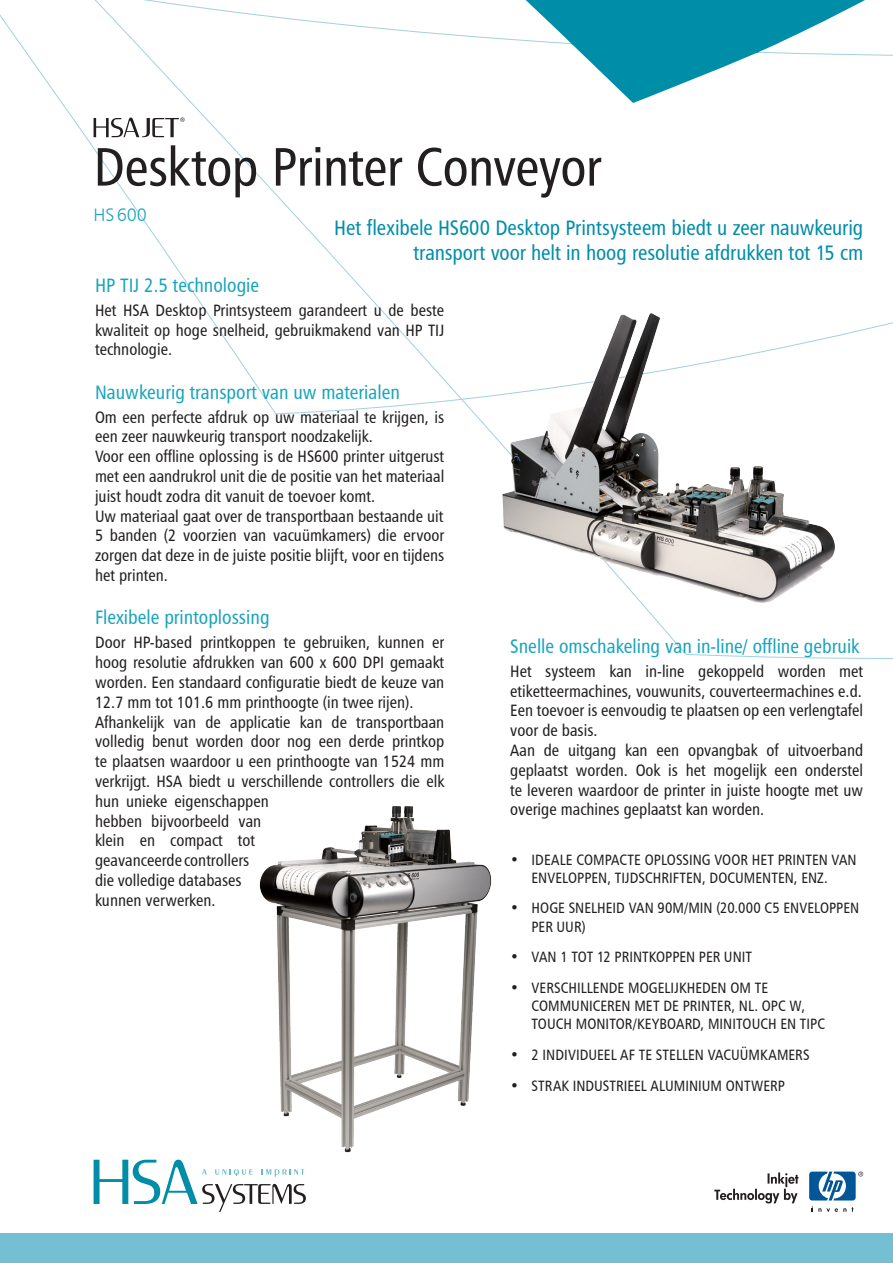
<style>
.page{position:relative;width:893px;height:1263px;background:#fff}
.page>*{position:absolute;margin:0;border:0;box-sizing:border-box;transform-origin:0 0}
.O1{font:54px "Humanist 777 BT Roman Condensed B";letter-spacing:-.015em;color:#231f20}
.O3{font:21px "Humanist 777 BT Roman Condensed B";letter-spacing:-.005em;color:#008da8}
.O2{font:19.5px "Humanist 777 BT Roman Condensed B";color:#1aa5bc}
.O1x{font:18px "Humanist 777 BT Light B";color:#1aa5bc}
.B1{font:16.5px/19.8px "Humanist 777 BT Roman Condensed B";color:#231f20;text-align:justify}
.Bul1{font:15px/30.8px "Humanist 777 BT Roman Condensed B";letter-spacing:.01em;color:#231f20}
.t1{font:9.6px "Myriad";color:#231f20}
</style>
<div class="page">
<svg style="left:462px;top:399px;width:431px;height:260px"></svg>
<svg style="left:0;top:0;width:462px;height:414px"></svg>
<svg style="left:481px;top:0;width:412px;height:103px"></svg>
<div style="left:0;top:1233px;width:893px;height:30px;background:#74c0d2"></div>
<svg style="left:94px;top:1159px;width:212px;height:53px"></svg>
<svg style="left:94px;top:118px;width:85px;height:19px"></svg>
<svg style="left:812px;top:1206px;width:34px;height:6px"></svg>
<svg style="left:809px;top:1171px;width:54px;height:29px"></svg>
<svg style="left:714px;top:1172px;width:84px;height:31px"></svg>
<img style="left:492px;top:313px;width:352px;height:296px">
<img style="left:259px;top:806px;width:233px;height:347px">
<p class="t1" style="left:180px;top:116px;width:6px">®</p>
<p class="O1" style="left:94px;top:133px;width:509px">Desktop Printer Conveyor</p>
<p class="O1x" style="left:94px;top:204px;width:55px">HS 600</p>
<p class="O3" style="left:334px;top:214px;width:531px">Het flexibele HS600 Desktop Printsysteem biedt u zeer nauwkeurig</p>
<p class="O3" style="left:413px;top:240px;width:451px">transport voor helt in hoog resolutie afdrukken tot 15 cm</p>
<p class="O2" style="left:95px;top:273px;width:166px">HP TIJ 2.5 technologie</p>
<p class="B1" style="left:95px;top:300px;width:351px">Het HSA Desktop Printsysteem garandeert u de beste kwaliteit op hoge snelheid, gebruikmakend van HP TIJ technologie.</p>
<p class="O2" style="left:95px;top:380px;width:306px">Nauwkeurig transport van uw materialen</p>
<p class="B1" style="left:95px;top:407px;width:351px">Om een perfecte afdruk op uw materiaal te krijgen, is een zeer nauwkeurig transport noodzakelijk.</p>
<p class="B1" style="left:95px;top:446px;width:351px">Voor een offline oplossing is de HS600 printer uitgerust met een aandrukrol unit die de positie van het materiaal juist houdt zodra dit vanuit de toevoer komt.</p>
<p class="B1" style="left:95px;top:506px;width:350px">Uw materiaal gaat over de transportbaan bestaande uit</p>
<p class="B1" style="left:95px;top:525px;width:351px">5 banden (2 voorzien van vacuümkamers) die ervoor zorgen dat deze in de juiste positie blijft, voor en tijdens het printen.</p>
<p class="O2" style="left:95px;top:605px;width:176px">Flexibele printoplossing</p>
<p class="B1" style="left:95px;top:632px;width:351px">Door HP-based printkoppen te gebruiken, kunnen er hoog resolutie afdrukken van 600 x 600 DPI gemaakt worden. Een standaard configuratie biedt de keuze van 12.7 mm tot 101.6 mm printhoogte (in twee rijen).</p>
<p class="B1" style="left:95px;top:712px;width:351px;text-align:left">Afhankelijk van de applicatie kan de transportbaan volledig benut worden door nog een derde printkop te plaatsen waardoor u een printhoogte van 1524 mm verkrijgt. HSA biedt u verschillende controllers die elk hun unieke eigenschappen<br>hebben bijvoorbeeld van<br>klein en compact tot<br>geavanceerde controllers<br>die volledige databases<br>kunnen verwerken.</p>
<p class="O2" style="left:510px;top:634px;width:351px">Snelle omschakeling van in-line/ offline gebruik</p>
<p class="B1" style="left:510px;top:661px;width:354px">Het systeem kan in-line gekoppeld worden met etiketteermachines, vouwunits, couverteermachines e.d.</p>
<p class="B1" style="left:510px;top:700px;width:354px">Een toevoer is eenvoudig te plaatsen op een verlengtafel voor de basis.</p>
<p class="B1" style="left:510px;top:740px;width:354px">Aan de uitgang kan een opvangbak of uitvoerband geplaatst worden. Ook is het mogelijk een onderstel te leveren waardoor de printer in juiste hoogte met uw overige machines geplaatst kan worden.</p>
<p class="Bul1" style="left:531px;top:844px;width:8px">idea</p>
<p class="Bul1" style="left:560px;top:844px;width:53px">le compacte</p>
<p class="Bul1" style="left:645px;top:844px;width:30px">op lossin</p>
<p class="Bul1" style="left:702px;top:844px;width:58px">g voo r het</p>
<p class="Bul1" style="left:778px;top:844px;width:23px">printen</p>
<p class="Bul1" style="left:831px;top:844px;width:9px">van</p>
<p class="Bul1" style="left:531px;top:862px;width:9px">enve</p>
<p class="Bul1" style="left:562px;top:862px;width:15px">loppen</p>
<p class="Bul1" style="left:607px;top:862px;width:15px">, tijdsch</p>
<p class="Bul1" style="left:661px;top:862px;width:15px">riften</p>
<p class="Bul1" style="left:702px;top:862px;width:17px">, docu</p>
<p class="Bul1" style="left:744px;top:862px;width:20px">menten</p>
<p class="Bul1" style="left:794px;top:862px;width:35px">, enz.</p>
<p class="Bul1" style="left:531px;top:893px;width:74px">hogesnelheid</p>
<p class="Bul1" style="left:629px;top:893px;width:9px">van</p>
<p class="Bul1" style="left:658px;top:893px;width:135px">90m/min (20.000 C5 enve</p>
<p class="Bul1" style="left:814px;top:893px;width:15px">loppen</p>
<p class="Bul1" style="left:531px;top:911px;width:56px">per uur)</p>
<p class="Bul1" style="left:531px;top:941px;width:9px">van</p>
<p class="Bul1" style="left:560px;top:941px;width:105px">1 tot 12 printkoppen</p>
<p class="Bul1" style="left:699px;top:941px;width:33px">pe r unit</p>
<p class="Bul1" style="left:531px;top:972px;width:30px">verschi</p>
<p class="Bul1" style="left:581px;top:972px;width:21px">llende</p>
<p class="Bul1" style="left:628px;top:972px;width:68px">mogelij kheden</p>
<p class="Bul1" style="left:730px;top:972px;width:32px">om te</p>
<p class="Bul1" style="left:531px;top:990px;width:48px">communice</p>
<p class="Bul1" style="left:607px;top:990px;width:98px">ren met de printe</p>
<p class="Bul1" style="left:724px;top:990px;width:83px">r, nl. OPC W,</p>
<p class="Bul1" style="left:531px;top:1008px;width:9px">touch</p>
<p class="Bul1" style="left:576px;top:1008px;width:20px">monito</p>
<p class="Bul1" style="left:625px;top:1008px;width:103px">r/keyboard, minitouch</p>
<p class="Bul1" style="left:780px;top:1008px;width:46px">en TIPC</p>
<p class="Bul1" style="left:531px;top:1039px;width:19px">2 individuee</p>
<p class="Bul1" style="left:611px;top:1039px;width:106px">l aftestellen vacu</p>
<p class="Bul1" style="left:740px;top:1039px;width:70px">ümkamers</p>
<p class="Bul1" style="left:531px;top:1070px;width:50px">strak indust</p>
<p class="Bul1" style="left:616px;top:1070px;width:76px">rieel aluminiu</p>
<p class="Bul1" style="left:711px;top:1070px;width:25px">m ontwe</p>
<p class="Bul1" style="left:770px;top:1070px;width:15px">rp</p>
<p class="Bul1" style="left:510px;top:844px;width:10px">•</p>
<p class="Bul1" style="left:510px;top:893px;width:10px">•</p>
<p class="Bul1" style="left:510px;top:941px;width:10px">• •</p>
<p class="Bul1" style="left:510px;top:1039px;width:10px">• •</p>
</div>
